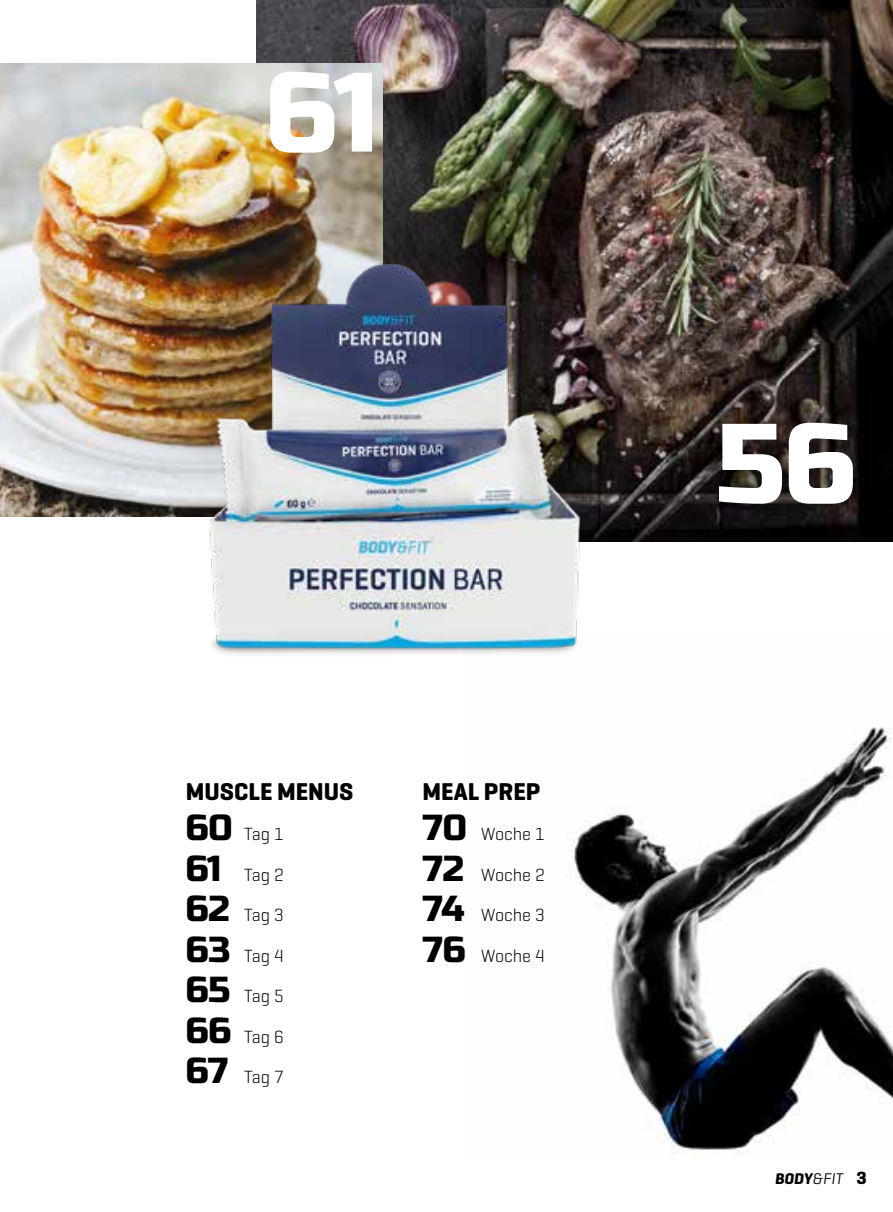
<style>
.page{position:relative;width:893px;height:1212px;background:#fff}
.page>*{position:absolute;margin:0;border:0;box-sizing:border-box;transform-origin:0 0}
.t1{font:112.5px "Russo One";color:#fff}
.t2{font:700 24.75px "Geogrotesque";color:#000}
.t3{font:300 18px "Geogrotesque";color:#000}
.t4{font:italic 700 15.75px "Geogrotesque";color:#000}
.s1{font-family:"Russo One";font-weight:400;font-size:36px}
.s2{font-weight:400}
.s3{font-style:normal;font-size:18px}
</style>
<div class="page">
<img style="left:567px;top:727px;width:326px;height:428px">
<img style="left:257px;top:0;width:636px;height:541px">
<img style="left:0;top:64px;width:383px;height:452px">
<img style="left:185px;top:250px;width:418px;height:404px">
<h1 class="t1" style="left:266px;top:47px;width:115px">61</h1>
<h2 class="t2" style="left:186px;top:776px;width:169px">MUSCLE MENUS</h2>
<p class="t3" style="left:186px;top:823px;width:100px"><span class="s1">60</span> Tag 1</p>
<p class="t3" style="left:186px;top:863px;width:100px"><span class="s1">61</span> Tag 2</p>
<p class="t3" style="left:186px;top:904px;width:100px"><span class="s1">62</span> Tag 3</p>
<p class="t3" style="left:186px;top:944px;width:100px"><span class="s1">63</span> Tag 4</p>
<p class="t3" style="left:186px;top:985px;width:100px"><span class="s1">65</span> Tag 5</p>
<p class="t3" style="left:186px;top:1025px;width:100px"><span class="s1">66</span> Tag 6</p>
<p class="t3" style="left:186px;top:1066px;width:100px"><span class="s1">67</span> Tag 7</p>
<h2 class="t2" style="left:423px;top:776px;width:119px">MEAL PREP</h2>
<p class="t3" style="left:423px;top:823px;width:124px"><span class="s1">70</span> Woche 1</p>
<p class="t3" style="left:423px;top:863px;width:124px"><span class="s1">72</span> Woche 2</p>
<p class="t3" style="left:423px;top:904px;width:124px"><span class="s1">74</span> Woche 3</p>
<p class="t3" style="left:423px;top:944px;width:124px"><span class="s1">76</span> Woche 4</p>
<h1 class="t1" style="left:717px;top:398px;width:140px">56</h1>
<p class="t4" style="left:775px;top:1169px;width:94px">BODY<span class="s2">&amp;FIT</span> <span class="s3">3</span></p>
</div>
